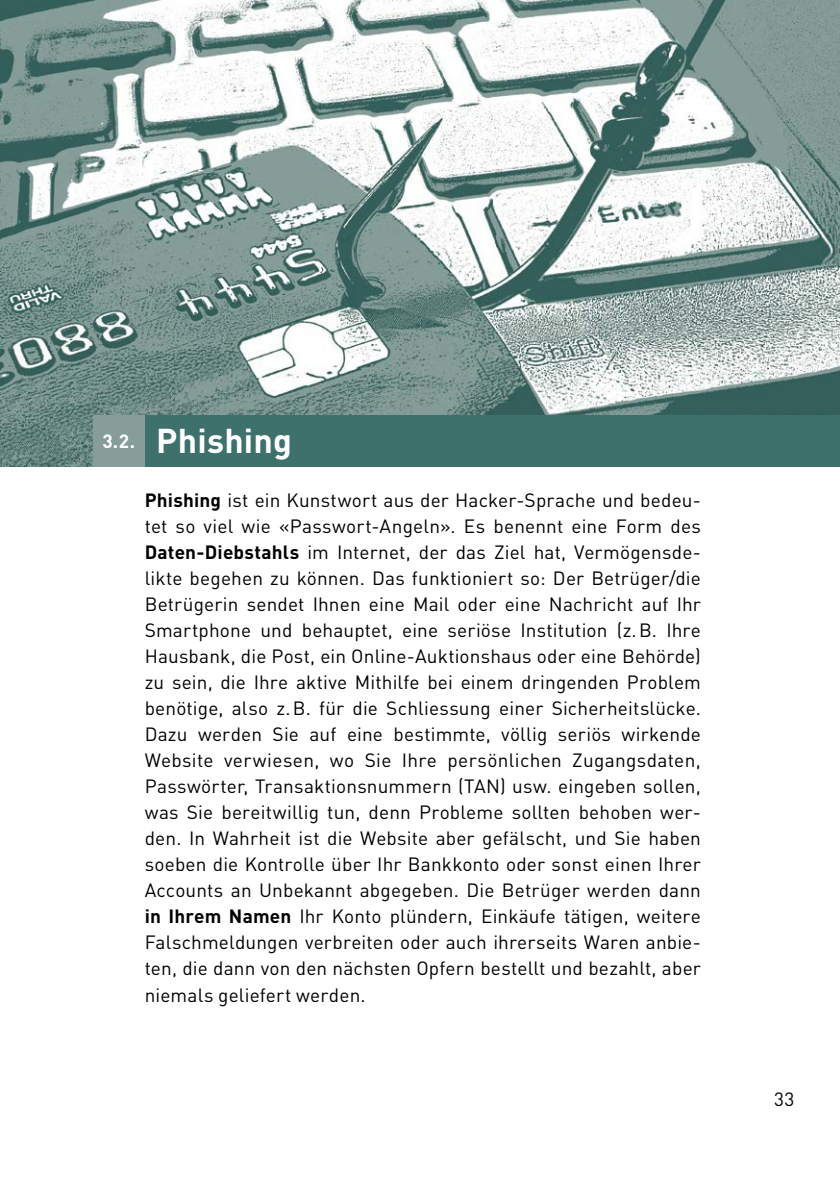
<style>
.page{position:relative;width:840px;height:1191px;background:#fff}
.page>*{position:absolute;margin:0;border:0;box-sizing:border-box;transform-origin:0 0}
.t1{font:700 34px "DIN Weber";letter-spacing:.005em;color:#fff}
.t2{font:19px/26px "DIN Weber";letter-spacing:.01em;color:#000}
.t3{font:700 19px "DIN Weber";color:#fff}
.s1{font-weight:700}
</style>
<div class="page">
<img style="left:0;top:0;width:839px;height:466px">
<div style="left:145px;top:414px;width:694px;height:52px;background:#3f716c"></div>
<div style="left:93px;top:414px;width:52px;height:52px;background:#869d99"></div>
<p class="t3" style="left:102px;top:429px;width:34px">3.2.</p>
<h1 class="t1" style="left:156px;top:418px;width:137px">Phishing</h1>
<p class="t2" style="left:145px;top:487px;width:557px"><span class="s1">Phishing</span> ist ein Kunstwort aus der Hacker-Sprache und bedeu&shy;tet so viel wie «Passwort-Angeln». Es benennt eine Form des <span class="s1">Daten-Diebstahls</span> im Internet, der das Ziel hat, Vermögensde&shy;likte begehen zu können. Das funktioniert so: Der Betrüger/die Betrügerin sendet Ihnen eine Mail oder eine Nachricht auf Ihr Smartphone und behauptet, eine seriöse Institution (z.B. Ihre Hausbank, die Post, ein Online-Auktionshaus oder eine Behörde) zu sein, die Ihre aktive Mithilfe bei einem dringenden Problem benötige, also z.B. für die Schliessung einer Sicherheitslücke.<br>Dazu werden Sie auf eine bestimmte, völlig seriös wirkende Website verwiesen, wo Sie Ihre persönlichen Zugangsdaten, Passwörter, Transaktionsnummern (TAN) usw. eingeben sollen, was Sie bereitwillig tun, denn Probleme sollten behoben wer&shy;den. In Wahrheit ist die Website aber gefälscht, und Sie haben soeben die Kontrolle über Ihr Bankkonto oder sonst einen Ihrer Accounts an Unbekannt abgegeben. Die Betrüger werden dann <span class="s1">in Ihrem Namen</span> Ihr Konto plündern, Einkäufe tätigen, weitere Falschmeldungen verbreiten oder auch ihrerseits Waren anbie&shy;ten, die dann von den nächsten Opfern bestellt und bezahlt, aber niemals geliefert werden.</p>
<p class="t2" style="left:773px;top:1085px;width:22px">33</p>
</div>
